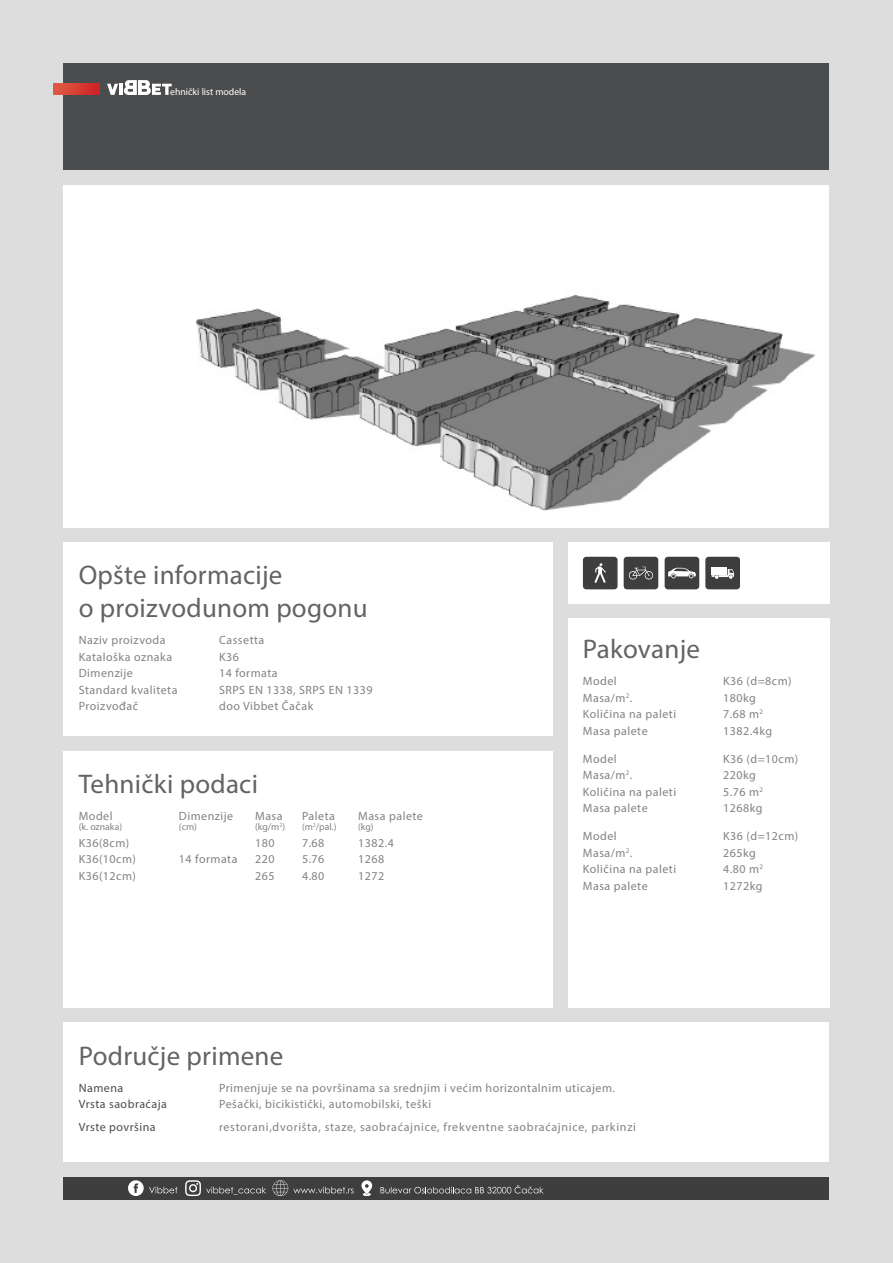
<style>
.page{position:relative;width:893px;height:1263px;background:#ddd}
.page>*{position:absolute;margin:0;border:0;box-sizing:border-box;transform-origin:0 0}
.Podnaslov_tamno{font:27px "Myriad Pro";letter-spacing:.01em;color:#636366}
.Glavni_text_svetlo{font:12px "Myriad Pro";letter-spacing:.04em;color:#808285}
.Glavni_text_tamno{font:12px "Myriad Pro";letter-spacing:.04em;color:#4b4c4d}
.Pomoćni_text_svetlo{font:12px "Myriad Pro";letter-spacing:.04em;color:#808285}
.Pomoćni_text_svetlo-2{font:9.75px "Myriad Pro";color:#808285}
.Pomoćni_text_svetlo-3{font:9.75px "Myriad Pro";color:#fff}
</style>
<div class="page">
<div style="left:64px;top:542px;width:489px;height:194px;background:#fff"></div>
<div style="left:568px;top:618px;width:261px;height:389px;background:#fff"></div>
<div style="left:64px;top:1022px;width:765px;height:140px;background:#fff"></div>
<div style="left:64px;top:751px;width:489px;height:256px;background:#fff"></div>
<div style="left:568px;top:542px;width:261px;height:62px;background:#fff"></div>
<div style="left:64px;top:64px;width:765px;height:106px;background:#4b4c4d"></div>
<svg style="left:107px;top:80px;width:65px;height:15px"></svg>
<div style="left:64px;top:1177px;width:765px;height:22px;background:#3e3e3f"></div>
<svg style="left:381px;top:1185px;width:163px;height:8px"></svg>
<svg style="left:361px;top:1180px;width:11px;height:16px"></svg>
<svg style="left:272px;top:1180px;width:82px;height:16px"></svg>
<svg style="left:128px;top:1180px;width:49px;height:16px"></svg>
<svg style="left:185px;top:1180px;width:81px;height:16px"></svg>
<img style="left:64px;top:185px;width:764px;height:342px">
<svg style="left:54px;top:84px;width:46px;height:11px"></svg>
<div style="left:705px;top:557px;width:35px;height:32px;background:#3e3e3f;border-radius:3px"></div>
<div style="left:711px;top:567px;width:16px;height:8px;background:#fff"></div>
<svg style="left:711px;top:569px;width:23px;height:10px"></svg>
<div style="left:624px;top:557px;width:34px;height:32px;background:#3e3e3f;border-radius:3px"></div>
<svg style="left:628px;top:567px;width:26px;height:13px"></svg>
<div style="left:583px;top:557px;width:35px;height:32px;background:#3e3e3f;border-radius:3px"></div>
<svg style="left:594px;top:563px;width:12px;height:20px"></svg>
<div style="left:665px;top:557px;width:34px;height:32px;background:#3e3e3f;border-radius:3px"></div>
<svg style="left:668px;top:567px;width:28px;height:11px"></svg>
<p class="Pomoćni_text_svetlo-3" style="left:170px;top:86px;width:78px">ehnički list modela</p>
<p class="Podnaslov_tamno" style="left:79px;top:559px;width:205px">Opšte informacije</p>
<p class="Podnaslov_tamno" style="left:79px;top:592px;width:290px">o proizvodunom pogonu</p>
<p class="Glavni_text_svetlo" style="left:79px;top:633px;width:88px">Naziv proizvoda</p>
<p class="Glavni_text_svetlo" style="left:79px;top:649px;width:95px">Kataloška oznaka</p>
<p class="Glavni_text_svetlo" style="left:79px;top:666px;width:56px">Dimenzije</p>
<p class="Glavni_text_svetlo" style="left:79px;top:682px;width:100px">Standard kvaliteta</p>
<p class="Glavni_text_svetlo" style="left:79px;top:699px;width:61px">Proizvođač</p>
<p class="Glavni_text_svetlo" style="left:219px;top:633px;width:47px">Cassetta</p>
<p class="Glavni_text_svetlo" style="left:219px;top:649px;width:21px">K36</p>
<p class="Glavni_text_svetlo" style="left:219px;top:666px;width:60px">14 formata</p>
<p class="Glavni_text_svetlo" style="left:219px;top:682px;width:155px">SRPS EN 1338, SRPS EN 1339</p>
<p class="Glavni_text_svetlo" style="left:219px;top:699px;width:96px">doo Vibbet Čačak</p>
<p class="Podnaslov_tamno" style="left:79px;top:767px;width:181px">Tehnički podaci</p>
<p class="Glavni_text_svetlo" style="left:79px;top:808px;width:35px">Model</p>
<p class="Pomoćni_text_svetlo-2" style="left:79px;top:821px;width:45px">(k. oznaka)</p>
<p class="Glavni_text_svetlo" style="left:79px;top:835px;width:52px">K36(8cm)</p>
<p class="Glavni_text_svetlo" style="left:79px;top:852px;width:59px">K36(10cm)</p>
<p class="Glavni_text_svetlo" style="left:79px;top:868px;width:59px">K36(12cm)</p>
<p class="Glavni_text_svetlo" style="left:179px;top:808px;width:56px">Dimenzije</p>
<p class="Pomoćni_text_svetlo-2" style="left:179px;top:821px;width:20px">(cm)</p>
<p class="Pomoćni_text_svetlo" style="left:179px;top:852px;width:60px">14 formata</p>
<p class="Glavni_text_svetlo" style="left:255px;top:808px;width:29px">Masa</p>
<p class="Pomoćni_text_svetlo-2" style="left:255px;top:821px;width:31px">(kg/m<sup>2</sup>)</p>
<p class="Glavni_text_svetlo" style="left:255px;top:835px;width:21px">180</p>
<p class="Glavni_text_svetlo" style="left:255px;top:852px;width:21px">220</p>
<p class="Glavni_text_svetlo" style="left:255px;top:868px;width:21px">265</p>
<p class="Glavni_text_svetlo" style="left:302px;top:808px;width:34px">Paleta</p>
<p class="Pomoćni_text_svetlo-2" style="left:302px;top:821px;width:36px">(m<sup>2</sup>/pal.)</p>
<p class="Glavni_text_svetlo" style="left:302px;top:835px;width:24px">7.68</p>
<p class="Glavni_text_svetlo" style="left:302px;top:852px;width:24px">5.76</p>
<p class="Glavni_text_svetlo" style="left:302px;top:868px;width:24px">4.80</p>
<p class="Glavni_text_svetlo" style="left:358px;top:808px;width:66px">Masa palete</p>
<p class="Pomoćni_text_svetlo-2" style="left:358px;top:821px;width:17px">(kg)</p>
<p class="Glavni_text_svetlo" style="left:358px;top:835px;width:37px">1382.4</p>
<p class="Glavni_text_svetlo" style="left:358px;top:852px;width:28px">1268</p>
<p class="Glavni_text_svetlo" style="left:358px;top:868px;width:28px">1272</p>
<p class="Podnaslov_tamno" style="left:583px;top:633px;width:119px">Pakovanje</p>
<p class="Glavni_text_svetlo" style="left:583px;top:674px;width:35px">Model</p>
<p class="Glavni_text_svetlo" style="left:583px;top:690px;width:51px">Masa/m<sup>2</sup>.</p>
<p class="Glavni_text_svetlo" style="left:583px;top:707px;width:95px">Količina na paleti</p>
<p class="Glavni_text_svetlo" style="left:583px;top:723px;width:66px">Masa palete</p>
<p class="Glavni_text_svetlo" style="left:583px;top:751px;width:35px">Model</p>
<p class="Glavni_text_svetlo" style="left:583px;top:768px;width:51px">Masa/m<sup>2</sup>.</p>
<p class="Glavni_text_svetlo" style="left:583px;top:784px;width:95px">Količina na paleti</p>
<p class="Glavni_text_svetlo" style="left:583px;top:801px;width:66px">Masa palete</p>
<p class="Glavni_text_svetlo" style="left:583px;top:828px;width:35px">Model</p>
<p class="Glavni_text_svetlo" style="left:583px;top:845px;width:51px">Masa/m<sup>2</sup>.</p>
<p class="Glavni_text_svetlo" style="left:583px;top:861px;width:95px">Količina na paleti</p>
<p class="Glavni_text_svetlo" style="left:583px;top:878px;width:66px">Masa palete</p>
<p class="Glavni_text_svetlo" style="left:723px;top:674px;width:70px">K36 (d=8cm)</p>
<p class="Glavni_text_svetlo" style="left:723px;top:690px;width:34px">180kg</p>
<p class="Glavni_text_svetlo" style="left:723px;top:707px;width:41px">7.68 m<sup>2</sup></p>
<p class="Glavni_text_svetlo" style="left:723px;top:723px;width:50px">1382.4kg</p>
<p class="Glavni_text_svetlo" style="left:723px;top:751px;width:77px">K36 (d=10cm)</p>
<p class="Glavni_text_svetlo" style="left:723px;top:768px;width:34px">220kg</p>
<p class="Glavni_text_svetlo" style="left:723px;top:784px;width:41px">5.76 m<sup>2</sup></p>
<p class="Glavni_text_svetlo" style="left:723px;top:801px;width:41px">1268kg</p>
<p class="Glavni_text_svetlo" style="left:723px;top:828px;width:77px">K36 (d=12cm)</p>
<p class="Glavni_text_svetlo" style="left:723px;top:845px;width:34px">265kg</p>
<p class="Glavni_text_svetlo" style="left:723px;top:861px;width:41px">4.80 m<sup>2</sup></p>
<p class="Glavni_text_svetlo" style="left:723px;top:878px;width:41px">1272kg</p>
<p class="Podnaslov_tamno" style="left:79px;top:1039px;width:206px">Područje primene</p>
<p class="Glavni_text_tamno" style="left:79px;top:1080px;width:46px">Namena</p>
<p class="Glavni_text_tamno" style="left:79px;top:1096px;width:90px">Vrsta saobraćaja</p>
<p class="Glavni_text_tamno" style="left:79px;top:1119px;width:78px">Vrste površina</p>
<p class="Glavni_text_svetlo" style="left:219px;top:1080px;width:397px">Primenjuje se na površinama sa srednjim i većim horizontalnim uticajem.</p>
<p class="Glavni_text_svetlo" style="left:219px;top:1096px;width:214px">Pešački, bicikistički, automobilski, teški</p>
<p class="Glavni_text_svetlo" style="left:219px;top:1119px;width:418px">restorani,dvorišta, staze, saobraćajnice, frekventne saobraćajnice, parkinzi</p>
</div>
